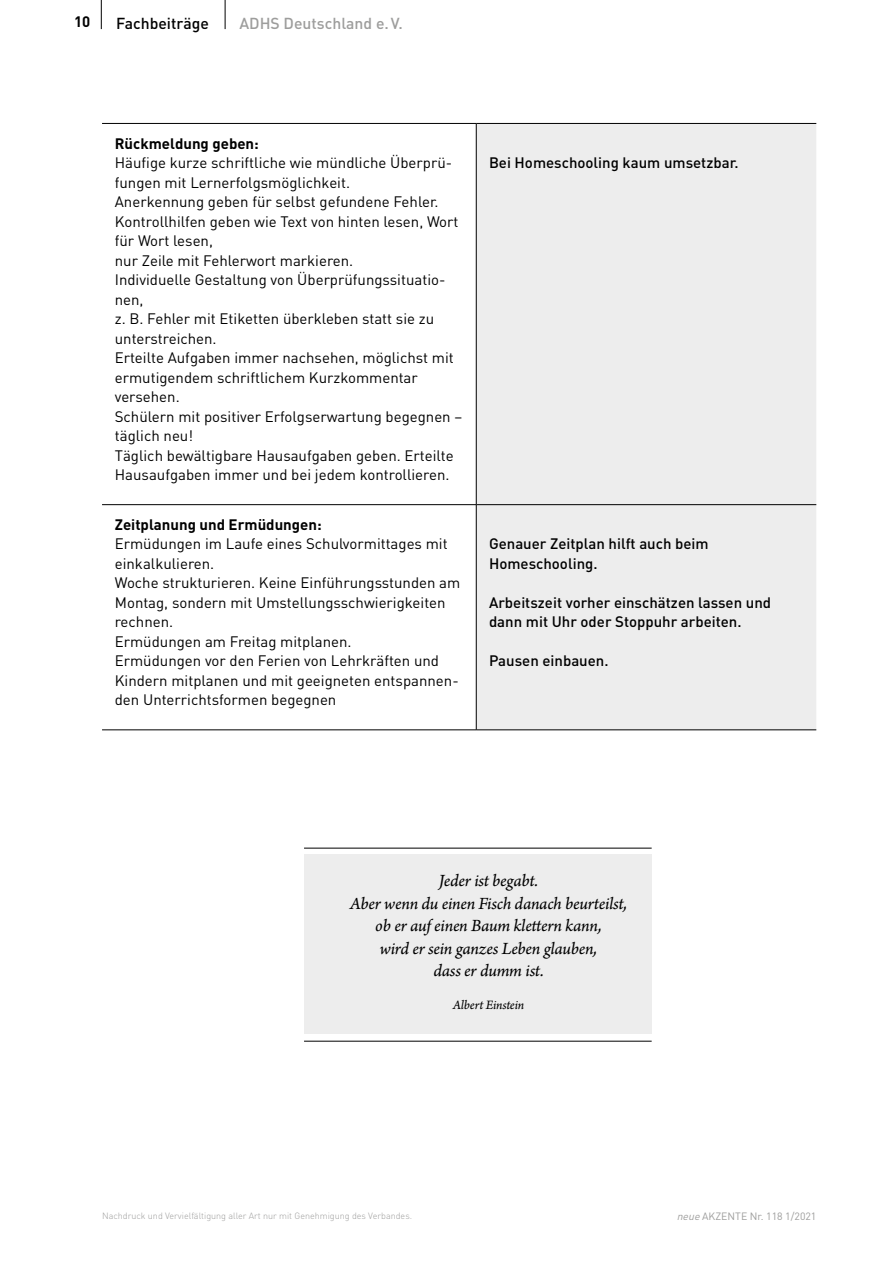
<style>
.page{position:relative;width:893px;height:1263px;background:#fff}
.page>*{position:absolute;margin:0;border:0;box-sizing:border-box;transform-origin:0 0}
.t1{font:18px/22.5px "Arno Pro Italic Sm Text";letter-spacing:-.015em;color:#000;text-align:center}
.t2{font:500 15.75px "DIN";color:#9d9d9c}
.t3{font:500 15.75px "DIN";color:#000}
.t4{font:15px/19.5px "DIN";color:#000}
.t5{font:500 15px/19.5px "DIN";color:#000}
.t6{font:700 15px "DIN";color:#000}
.t7{font:700 15px "DIN Pro";color:#000}
.t8{font:13.5px "Arno Pro Italic Sm Text";letter-spacing:-.015em;color:#000}
.t9{font:10.5px "DIN Pro";color:#9d9d9c}
.t10{font:300 9px "DIN Pro";color:#9d9d9c}
.s1{font-style:italic}
</style>
<div class="page">
<svg style="left:225px;top:0;width:1px;height:29px"></svg>
<svg style="left:101px;top:0;width:1px;height:29px"></svg>
<div style="left:304px;top:854px;width:348px;height:180px;background:#ededed"></div>
<hr style="left:304px;top:848px;width:348px;height:1px;background:#000">
<hr style="left:304px;top:1041px;width:348px;height:1px;background:#000">
<div style="left:477px;top:124px;width:339px;height:606px;background:#ededed"></div>
<hr style="left:102px;top:123px;width:374px;height:1px;background:#000">
<hr style="left:476px;top:123px;width:340px;height:1px;background:#000">
<hr style="left:102px;top:504px;width:374px;height:1px;background:#000">
<hr style="left:476px;top:504px;width:340px;height:1px;background:#000">
<hr style="left:476px;top:124px;width:1px;height:381px;background:#000">
<hr style="left:476px;top:505px;width:1px;height:225px;background:#000">
<hr style="left:102px;top:730px;width:374px;height:1px;background:#000">
<hr style="left:476px;top:730px;width:340px;height:1px;background:#000">
<p class="t7" style="left:74px;top:11px;width:18px">10</p>
<p class="t3" style="left:116px;top:13px;width:94px">Fachbeiträge</p>
<p class="t2" style="left:239px;top:13px;width:165px">ADHS Deutschland e.V.</p>
<p class="t6" style="left:115px;top:133px;width:146px">Rückmeldung geben:</p>
<p class="t4" style="left:115px;top:153px;width:349px">Häufige kurze schriftliche wie mündliche Überprü&shy;fungen mit Lernerfolgsmöglichkeit.<br>Anerkennung geben für selbst gefundene Fehler.<br>Kontrollhilfen geben wie Text von hinten lesen, Wort für Wort lesen,<br>nur Zeile mit Fehlerwort markieren.<br>Individuelle Gestaltung von Überprüfungssituatio&shy;nen,<br>z. B. Fehler mit Etiketten überkleben statt sie zu unterstreichen.<br>Erteilte Aufgaben immer nachsehen, möglichst mit ermutigendem schriftlichem Kurzkommentar versehen.<br>Schülern mit positiver Erfolgserwartung begegnen – täglich neu!<br>Täglich bewältigbare Hausaufgaben geben. Erteilte Hausaufgaben immer und bei jedem kontrollieren.</p>
<p class="t5" style="left:489px;top:152px;width:251px">Bei Homeschooling kaum umsetzbar.</p>
<p class="t6" style="left:115px;top:515px;width:208px">Zeitplanung und Ermüdungen:</p>
<p class="t4" style="left:115px;top:534px;width:347px">Ermüdungen im Laufe eines Schulvormittages mit einkalkulieren.<br>Woche strukturieren. Keine Einführungsstunden am Montag, sondern mit Umstellungsschwierigkeiten rechnen.<br>Ermüdungen am Freitag mitplanen.<br>Ermüdungen vor den Ferien von Lehrkräften und Kindern mitplanen und mit geeigneten entspannen&shy;den Unterrichtsformen begegnen</p>
<p class="t5" style="left:489px;top:534px;width:221px">Genauer Zeitplan hilft auch beim<br>Homeschooling.</p>
<p class="t5" style="left:489px;top:592px;width:284px">Arbeitszeit vorher einschätzen lassen und dann mit Uhr oder Stoppuhr arbeiten.</p>
<p class="t5" style="left:489px;top:651px;width:121px">Pausen einbauen.</p>
<p class="t1" style="left:350px;top:871px;width:279px">Jeder ist begabt.<br>Aber wenn du einen Fisch danach beurteilst, ob er auf einen Baum klettern kann,<br>wird er sein ganzes Leben glauben,<br>dass er dumm ist.</p>
<p class="t8" style="left:453px;top:997px;width:73px">Albert Einstein</p>
<p class="t10" style="left:102px;top:1209px;width:312px">Nachdruck und Vervielfältigung aller Art nur mit Genehmigung des Verbandes.</p>
<p class="t9" style="left:677px;top:1209px;width:141px"><span class="s1">neue</span>AKZENTE Nr. 118 1/2021</p>
</div>
